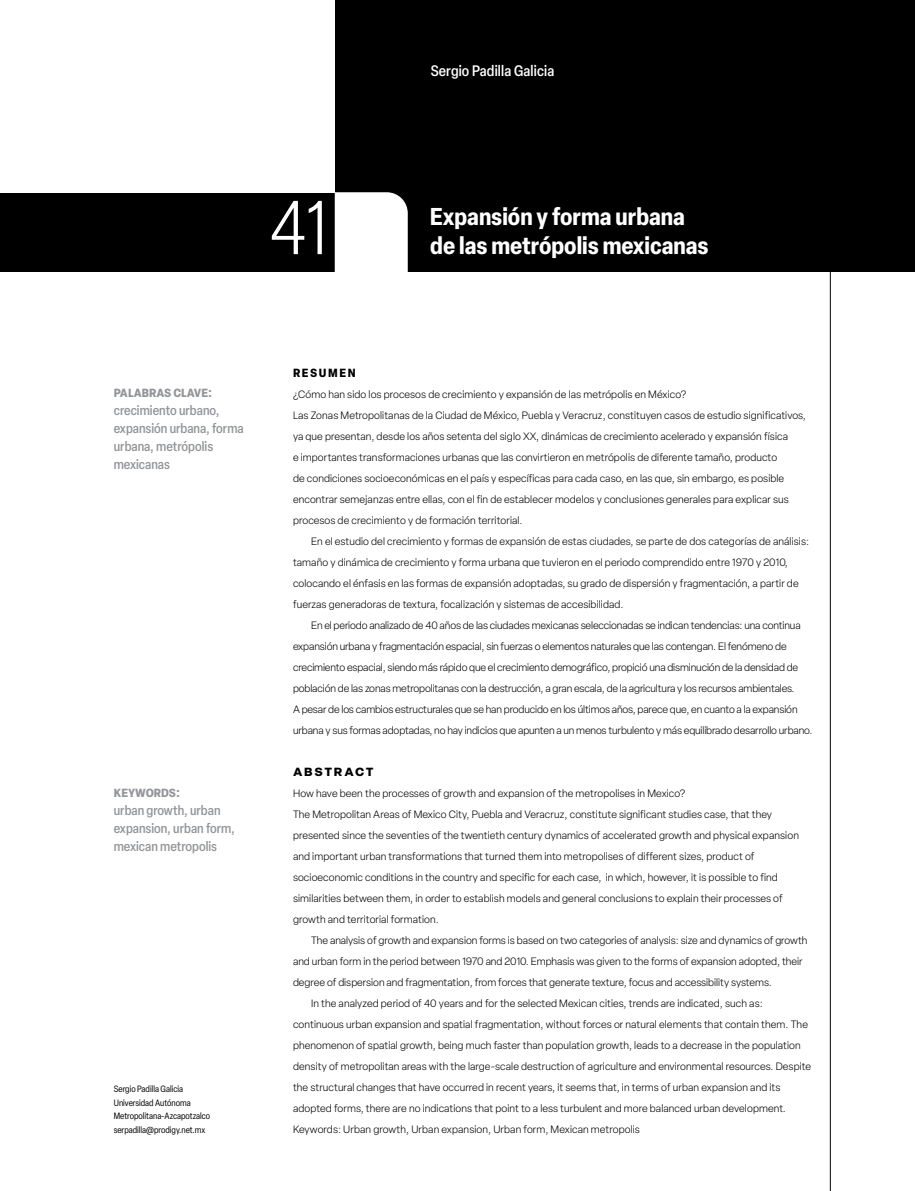
<style>
.page{position:relative;width:915px;height:1191px;background:#fff}
.page>*{position:absolute;margin:0;border:0;box-sizing:border-box;transform-origin:0 0}
.t1{font:300 condensed 75px "Elza";color:#fff}
.t2{font:700 condensed 24px/29.2px "Elza";color:#fff}
.t3{font:500 condensed 15px "Elza";letter-spacing:.01em;color:#fff}
.t4{font:500 condensed 13.5px/18px "Elza";color:#939598}
.t5{font:700 condensed 13.5px "Elza";color:#939598}
.t6{font:700 13.5px "Elza";letter-spacing:.12em;color:#000}
.t7{font:700 condensed 13.5px "Elza";letter-spacing:.12em;color:#000}
.t8{font:300 10.5px/21px "Elza";letter-spacing:.01em;color:#000}
.t9{font:300 10.5px/21px "Elza";letter-spacing:-.01em;color:#000}
.t10{font:condensed 9px/13.5px "Elza";color:#000}
</style>
<div class="page">
<div style="left:0;top:0;width:914px;height:272px;background:#000"></div>
<hr style="left:829px;top:265px;width:1px;height:926px;background:#000">
<div style="left:0;top:0;width:334px;height:192px;background:#fff"></div>
<div style="left:334px;top:192px;width:73px;height:80px;background:#fff"></div>
<h3 class="t3" style="left:430px;top:60px;width:125px">Sergio Padilla Galicia</h3>
<h1 class="t1" style="left:269px;top:180px;width:60px">41</h1>
<h2 class="t2" style="left:430px;top:201px;width:280px">Expansión y forma urbana de las metrópolis mexicanas</h2>
<p class="t5" style="left:114px;top:383px;width:100px">palabras clave:</p>
<p class="t4" style="left:114px;top:401px;width:131px">crecimiento urbano, expansión urbana, forma urbana, metrópolis mexicanas</p>
<p class="t5" style="left:114px;top:782px;width:68px">keywords:</p>
<p class="t4" style="left:114px;top:800px;width:123px">urban growth, urban expansion, urban form, mexican metropolis</p>
<p class="t10" style="left:114px;top:1082px;width:98px">Sergio Padilla Galicia<br>Universidad Autónoma<br>Metropolitana-Azcapotzalco serpadilla@prodigy.net.mx</p>
<p class="t7" style="left:293px;top:362px;width:64px">Resumen</p>
<p class="t8" style="left:293px;top:383px;width:514px">¿Cómo han sido los procesos de crecimiento y expansión de las metrópolis en México?<br>Las Zonas Metropolitanas de la Ciudad de México, Puebla y Veracruz, constituyen casos de estudio significativos, ya que presentan, desde los años setenta del siglo XX, dinámicas de crecimiento acelerado y expansión física<br>e importantes transformaciones urbanas que las convirtieron en metrópolis de diferente tamaño, producto<br>de condiciones socioeconómicas en el país y específicas para cada caso, en las que, sin embargo, es posible encontrar semejanzas entre ellas, con el fin de establecer modelos y conclusiones generales para explicar sus procesos de crecimiento y de formación territorial.</p>
<p class="t8" style="left:293px;top:530px;width:517px;text-indent:18px">En el estudio del crecimiento y formas de expansión de estas ciudades, se parte de dos categorías de análisis: tamaño y dinámica de crecimiento y forma urbana que tuvieron en el periodo comprendido entre 1970 y 2010, colocando el énfasis en las formas de expansión adoptadas, su grado de dispersión y fragmentación, a partir de fuerzas generadoras de textura, focalización y sistemas de accesibilidad.</p>
<p class="t9" style="left:293px;top:614px;width:521px;text-indent:18px">En el periodo analizado de 40 años de las ciudades mexicanas seleccionadas se indican tendencias: una continua expansión urbana y fragmentación espacial, sin fuerzas o elementos naturales que las contengan. El fenómeno de crecimiento espacial, siendo más rápido que el crecimiento demográfico, propició una disminución de la densidad de población de las zonas metropolitanas con la destrucción, a gran escala, de la agricultura y los recursos ambientales.<br>A pesar de los cambios estructurales que se han producido en los últimos años, parece que, en cuanto a la expansión urbana y sus formas adoptadas, no hay indicios que apunten a un menos turbulento y más equilibrado desarrollo urbano.</p>
<p class="t6" style="left:293px;top:761px;width:82px">ABSTRACT</p>
<p class="t8" style="left:293px;top:782px;width:507px">How have been the processes of growth and expansion of the metropolises in Mexico?<br>The Metropolitan Areas of Mexico City, Puebla and Veracruz, constitute significant studies case, that they presented since the seventies of the twentieth century dynamics of accelerated growth and physical expansion and important urban transformations that turned them into metropolises of different sizes, product of socioeconomic conditions in the country and specific for each case, in which, however, it is possible to find similarities between them, in order to establish models and general conclusions to explain their processes of growth and territorial formation.</p>
<p class="t8" style="left:311px;top:929px;width:498px">The analysis of growth and expansion forms is based on two categories of analysis: size and dynamics of growth</p>
<p class="t8" style="left:293px;top:950px;width:511px">and urban form in the period between 1970 and 2010. Emphasis was given to the forms of expansion adopted, their</p>
<p class="t8" style="left:293px;top:971px;width:480px">degree of dispersion and fragmentation, from forces that generate texture, focus and accessibility systems.</p>
<p class="t8" style="left:311px;top:992px;width:453px">In the analyzed period of 40 years and for the selected Mexican cities, trends are indicated, such as:</p>
<p class="t8" style="left:293px;top:1013px;width:516px">continuous urban expansion and spatial fragmentation, without forces or natural elements that contain them. The</p>
<p class="t8" style="left:293px;top:1034px;width:509px">phenomenon of spatial growth, being much faster than population growth, leads to a decrease in the population</p>
<p class="t8" style="left:293px;top:1055px;width:519px">density of metropolitan areas with the large-scale destruction of agriculture and environmental resources. Despite</p>
<p class="t8" style="left:293px;top:1076px;width:489px">the structural changes that have occurred in recent years, it seems that, in terms of urban expansion and its</p>
<p class="t8" style="left:293px;top:1097px;width:494px">adopted forms, there are no indications that point to a less turbulent and more balanced urban development.</p>
<p class="t8" style="left:293px;top:1118px;width:348px">Keywords: Urban growth, Urban expansion, Urban form, Mexican metropolis</p>
</div>
